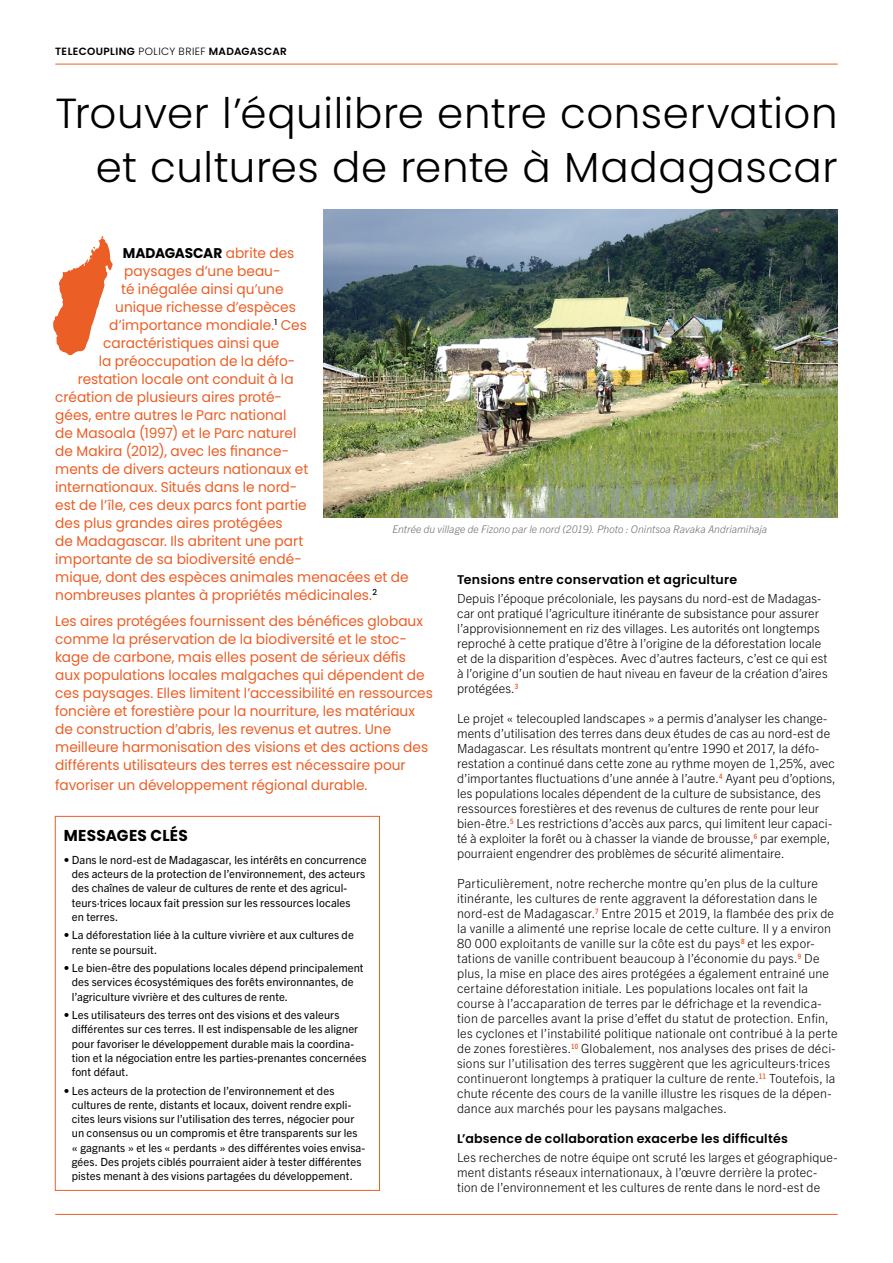
<style>
.page{position:relative;width:893px;height:1263px;background:#fff}
.page>*{position:absolute;margin:0;border:0;box-sizing:border-box;transform-origin:0 0}
.t1{font:300 42px/54px "Poppins";letter-spacing:.015em;color:#000;text-align:right}
.t2{font:700 15.75px "Poppins";letter-spacing:.015em;color:#000}
.t3{font:14.1px/18px "Poppins";color:#eb5e25}
.t4{font:700 14.1px "Poppins";letter-spacing:-.02em;color:#000}
.t5{font:300 12.6px/15px "Trade Gothic Next LT Pro";letter-spacing:.01em;color:#000}
.t6{font:600 12.6px "Poppins";letter-spacing:.02em;color:#000}
.t7{font:11.25px/14.2px "Trade Gothic Next LT Pro";letter-spacing:.005em;color:#000}
.t8{font:italic 300 10.5px "Trade Gothic Next LT Pro";color:#706f6f}
.t9{font:600 10.5px "Poppins";letter-spacing:.03em;color:#000}
.s1{font-weight:300}
.s2{font-weight:400;color:#eb5e25}
</style>
<div class="page">
<svg style="left:53px;top:236px;width:60px;height:119px"></svg>
<img style="left:323px;top:210px;width:515px;height:307px">
<hr style="left:55px;top:64px;width:783px;height:1px;background:#eb5e25">
<div style="left:55px;top:816px;width:325px;height:375px;border:1px solid #eb5e25"></div>
<hr style="left:55px;top:1214px;width:783px;height:1px;background:#eb5e25">
<p class="t9" style="left:55px;top:45px;width:233px">TELECOUPLING <span class="s1">POLICY BRIEF</span> MADAGASCAR</p>
<h1 class="t1" style="left:55px;top:87px;width:784px">Trouver l’équilibre entre conservation et cultures de rente à Madagascar</h1>
<p class="t4" style="left:123px;top:245px;width:173px">MADAGASCAR <span class="s2">abrite des</span></p>
<p class="t3" style="left:124px;top:262px;width:158px">paysages d’une beau-</p>
<p class="t3" style="left:121px;top:280px;width:164px">té inégalée ainsi qu’une</p>
<p class="t3" style="left:115px;top:298px;width:182px">unique richesse d’espèces</p>
<p class="t3" style="left:109px;top:316px;width:199px">d’importance mondiale.<sup>1</sup> Ces</p>
<p class="t3" style="left:103px;top:334px;width:178px">caractéristiques ainsi que</p>
<p class="t3" style="left:99px;top:352px;width:198px">la préoccupation de la défo-</p>
<p class="t3" style="left:78px;top:370px;width:217px">restation locale ont conduit à la</p>
<p class="t3" style="left:55px;top:388px;width:228px">création de plusieurs aires proté-</p>
<p class="t3" style="left:55px;top:406px;width:233px">gées, entre autres le Parc national</p>
<p class="t3" style="left:55px;top:424px;width:243px">de Masoala (1997) et le Parc naturel</p>
<p class="t3" style="left:55px;top:442px;width:236px">de Makira (2012), avec les finance-</p>
<p class="t3" style="left:55px;top:460px;width:255px">ments de divers acteurs nationaux et</p>
<p class="t3" style="left:55px;top:478px;width:244px">internationaux. Situés dans le nord-</p>
<p class="t3" style="left:55px;top:496px;width:253px">est de l’île, ces deux parcs font partie</p>
<p class="t3" style="left:55px;top:514px;width:229px">des plus grandes aires protégées</p>
<p class="t3" style="left:55px;top:532px;width:250px">de Madagascar. Ils abritent une part</p>
<p class="t3" style="left:55px;top:550px;width:248px">importante de sa biodiversité endé-</p>
<p class="t3" style="left:55px;top:568px;width:355px">mique, dont des espèces animales menacées et de</p>
<p class="t3" style="left:55px;top:586px;width:323px">nombreuses plantes à propriétés médicinales.<sup>2</sup></p>
<p class="t3" style="left:55px;top:612px;width:379px">Les aires protégées fournissent des bénéfices globaux comme la préservation de la biodiversité et le stoc&shy;kage de carbone, mais elles posent de sérieux défis aux populations locales malgaches qui dépendent de ces paysages. Elles limitent l’accessibilité en ressources foncière et forestière pour la nourriture, les matériaux de construction d’abris, les revenus et autres. Une meilleure harmonisation des visions et des actions des différents utilisateurs des terres est nécessaire pour</p>
<p class="t3" style="left:55px;top:776px;width:314px">favoriser un développement régional durable.</p>
<p class="t8" style="left:392px;top:522px;width:376px">Entrée du village de Fizono par le nord (2019). Photo : Onintsoa Ravaka Andriamihaja</p>
<p class="t6" style="left:457px;top:572px;width:282px">Tensions entre conservation et agriculture</p>
<p class="t5" style="left:457px;top:590px;width:372px">Depuis l’époque précoloniale, les paysans du nord-est de Madagas&shy;car ont pratiqué l’agriculture itinérante de subsistance pour assurer l’approvisionnement en riz des villages. Les autorités ont longtemps reproché à cette pratique d’être à l’origine de la déforestation locale et de la disparition d’espèces. Avec d’autres facteurs, c’est ce qui est à l’origine d’un soutien de haut niveau en faveur de la création d’aires protégées.<sup>3</sup></p>
<p class="t5" style="left:457px;top:710px;width:380px">Le projet « telecoupled landscapes » a permis d’analyser les change&shy;ments d’utilisation des terres dans deux études de cas au nord-est de Madagascar. Les résultats montrent qu’entre 1990 et 2017, la défo&shy;restation a continué dans cette zone au rythme moyen de 1,25%, avec d’importantes fluctuations d’une année à l’autre.<sup>4</sup> Ayant peu d’options, les populations locales dépendent de la culture de subsistance, des ressources forestières et des revenus de cultures de rente pour leur bien-être.<sup>5</sup> Les restrictions d’accès aux parcs, qui limitent leur capaci&shy;té à exploiter la forêt ou à chasser la viande de brousse,<sup>6</sup> par exemple, pourraient engendrer des problèmes de sécurité alimentaire.</p>
<p class="t5" style="left:457px;top:875px;width:382px">Particulièrement, notre recherche montre qu’en plus de la culture itinérante, les cultures de rente aggravent la déforestation dans le nord-est de Madagascar.<sup>7</sup> Entre 2015 et 2019, la flambée des prix de la vanille a alimenté une reprise locale de cette culture. Il y a environ 80 000 exploitants de vanille sur la côte est du pays<sup>8</sup> et les expor&shy;tations de vanille contribuent beaucoup à l’économie du pays.<sup>9</sup> De plus, la mise en place des aires protégées a également entrainé une certaine déforestation initiale. Les populations locales ont fait la course à l’accaparation de terres par le défrichage et la revendica&shy;tion de parcelles avant la prise d’effet du statut de protection. Enfin, les cyclones et l’instabilité politique nationale ont contribué à la perte de zones forestières.<sup>10</sup> Globalement, nos analyses des prises de déci&shy;sions sur l’utilisation des terres suggèrent que les agriculteurs·trices continueront longtemps à pratiquer la culture de rente.<sup>11</sup> Toutefois, la chute récente des cours de la vanille illustre les risques de la dépen&shy;dance aux marchés pour les paysans malgaches.</p>
<p class="t6" style="left:457px;top:1131px;width:332px">L’absence de collaboration exacerbe les difficultés</p>
<p class="t5" style="left:457px;top:1149px;width:382px">Les recherches de notre équipe ont scruté les larges et géographique&shy;ment distants réseaux internationaux, à l’œuvre derrière la protec&shy;tion de l’environnement et les cultures de rente dans le nord-est de</p>
<p class="t2" style="left:64px;top:826px;width:126px">MESSAGES CLÉS</p>
<p class="t7" style="left:72px;top:852px;width:296px;text-indent:-8px">• Dans le nord-est de Madagascar, les intérêts en concurrence des acteurs de la protection de l’environnement, des acteurs des chaînes de valeur de cultures de rente et des agricul&shy;teurs·trices locaux fait pression sur les ressources locales<br>en terres.</p>
<p class="t7" style="left:72px;top:927px;width:284px;text-indent:-8px">• La déforestation liée à la culture vivrière et aux cultures de rente se poursuit.</p>
<p class="t7" style="left:72px;top:960px;width:293px;text-indent:-8px">• Le bien-être des populations locales dépend principalement des services écosystémiques des forêts environnantes, de l’agriculture vivrière et des cultures de rente.</p>
<p class="t7" style="left:72px;top:1007px;width:296px;text-indent:-8px">• Les utilisateurs des terres ont des visions et des valeurs différentes sur ces terres. Il est indispensable de les aligner pour favoriser le développement durable mais la coordina&shy;tion et la négociation entre les parties-prenantes concernées font défaut.</p>
<p class="t7" style="left:72px;top:1083px;width:295px;text-indent:-8px">• Les acteurs de la protection de l’environnement et des cultures de rente, distants et locaux, doivent rendre expli&shy;cites leurs visions sur l’utilisation des terres, négocier pour un consensus ou un compromis et être transparents sur les « gagnants » et les « perdants » des différentes voies envisa&shy;gées. Des projets ciblés pourraient aider à tester différentes pistes menant à des visions partagées du développement.</p>
</div>
